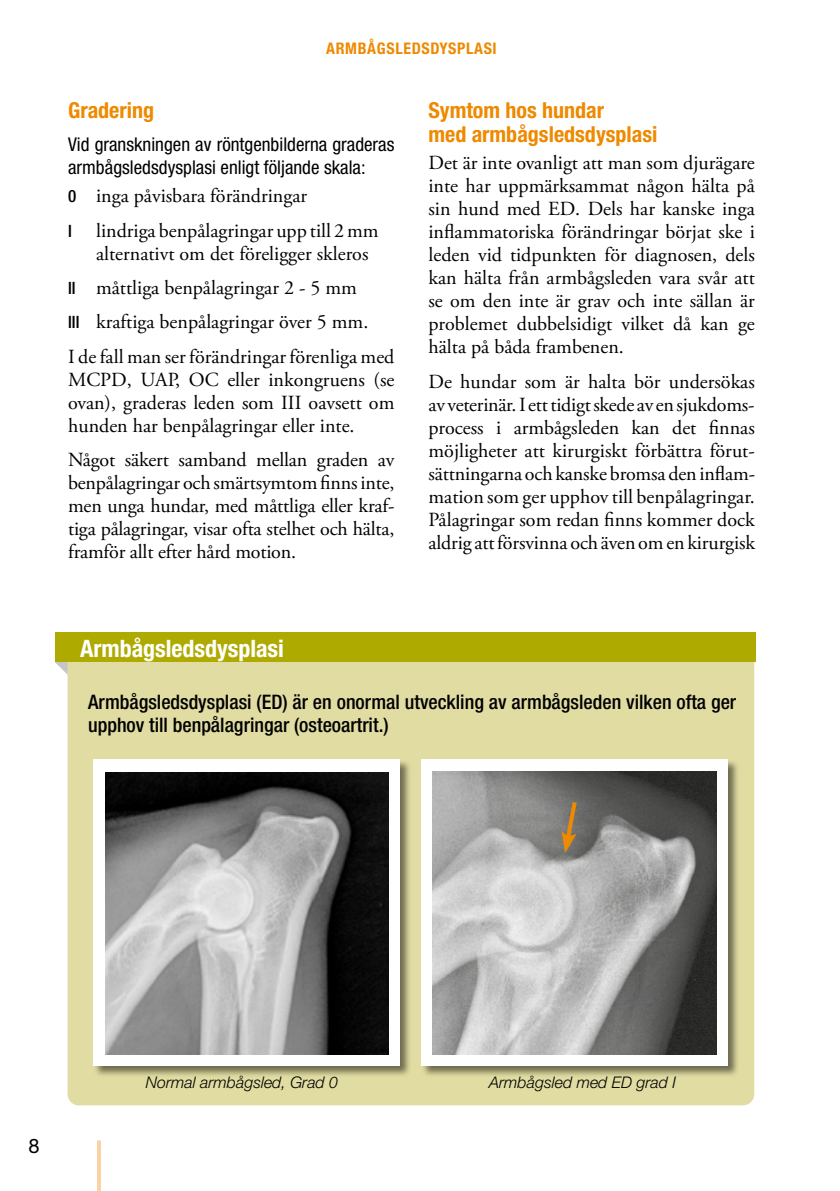
<style>
.page{position:relative;width:840px;height:1191px;background:#fff}
.page>*{position:absolute;margin:0;border:0;box-sizing:border-box;transform-origin:0 0}
.t1{font:700 condensed 24px "Helvetica Neue LT Std";color:#fff}
.t2{font:700 condensed 22px/24px "Helvetica Neue LT Std";color:#ee8a00}
.t3{font:20px/23px "Adobe Garamond Pro";color:#000;text-align:justify}
.t4{font:500 condensed 20px/23px "Helvetica Neue LT Std";color:#000}
.t5{font:20px "Helvetica Neue LT Std";color:#000}
.t6{font:condensed 19px/23px "Helvetica Neue LT Std";color:#000}
.t7{font:italic 300 16px "Helvetica Neue LT Std";color:#000}
.t8{font:700 condensed 16px "Helvetica Neue LT Std";letter-spacing:.04em;color:#ee8a00}
.s1{font-family:"Helvetica Neue LT Std";font-weight:500;font-stretch:condensed;font-size:17px}
</style>
<div class="page">
<hr style="left:97px;top:1140px;width:4px;height:51px;background:#fbd2a3">
<svg style="left:55px;top:662px;width:12px;height:12px"></svg>
<div style="left:67px;top:662px;width:686px;height:443px;background:#e0dca2"></div>
<div style="left:55px;top:632px;width:700px;height:30px;background:#afaa00"></div>
<div style="left:420px;top:759px;width:319px;height:318px;background:#000;opacity:.5"></div>
<div style="left:421px;top:759px;width:306px;height:307px;background:#fff"></div>
<img style="left:432px;top:771px;width:284px;height:283px">
<svg style="left:561px;top:798px;width:18px;height:55px"></svg>
<div style="left:93px;top:759px;width:318px;height:318px;background:#000;opacity:.5"></div>
<div style="left:94px;top:759px;width:306px;height:307px;background:#fff"></div>
<img style="left:105px;top:773px;width:283px;height:281px">
<p class="t8" style="left:326px;top:39px;width:172px">ARMBÅGSLEDSDYSPLASI</p>
<p class="t2" style="left:68px;top:98px;width:87px">Gradering</p>
<p class="t6" style="left:68px;top:132px;width:327px">Vid granskningen av röntgenbilderna graderas armbågsledsdysplasi enligt följande skala:</p>
<p class="t3" style="left:68px;top:180px;width:312px;line-height:34.4px"><span class="s1">0</span> inga påvisbara förändringar<br><span class="s1">I</span> lindriga benpålagringar upp till 2 mm</p>
<p class="t3" style="left:68px;top:237px;width:328px;line-height:34.4px;text-align:left;text-indent:28px">alternativt om det föreligger skleros<br><span class="s1">II</span> måttliga benpålagringar 2 - 5 mm<br><span class="s1">III</span> kraftiga benpålagringar över 5 mm.<br>I de fall man ser förändringar förenliga med</p>
<p class="t3" style="left:68px;top:369px;width:327px">MCPD, UAP, OC eller inkongruens (se ovan), graderas leden som III oavsett om hunden har benpålagringar eller inte.</p>
<p class="t3" style="left:68px;top:449px;width:328px">Något säkert samband mellan graden av benpålagringar och smärtsymtom finns inte, men unga hundar, med måttliga eller kraf&shy;tiga pålagringar, visar ofta stelhet och hälta, framför allt efter hård motion.</p>
<p class="t1" style="left:80px;top:634px;width:205px">Armbågsledsdysplasi</p>
<p class="t2" style="left:428px;top:98px;width:230px">Symtom hos hundar<br>med armbågsledsdysplasi</p>
<p class="t3" style="left:428px;top:152px;width:328px">Det är inte ovanligt att man som djurägare inte har uppmärksammat någon hälta på sin hund med ED. Dels har kanske inga inflammatoriska förändringar börjat ske i leden vid tidpunkten för diagnosen, dels kan hälta från armbågsleden vara svår att se om den inte är grav och inte sällan är problemet dubbelsidigt vilket då kan ge hälta på båda frambenen.</p>
<p class="t3" style="left:428px;top:371px;width:328px">De hundar som är halta bör undersökas av veterinär. I ett tidigt skede av en sjukdoms&shy;process i armbågsleden kan det finnas möjligheter att kirurgiskt förbättra förut&shy;sättningarna och kanske bromsa den inflam&shy;mation som ger upphov till benpålagringar.<br>Pålagringar som redan finns kommer dock aldrig att försvinna och även om en kirurgisk</p>
<p class="t4" style="left:88px;top:690px;width:649px">Armbågsledsdysplasi (ED) är en onormal utveckling av armbågsleden vilken ofta ger upphov till benpålagringar (osteoartrit.)</p>
<p class="t5" style="left:28px;top:1134px;width:13px">8</p>
<p class="t7" style="left:146px;top:1073px;width:194px">Normal armbågsled, Grad 0</p>
<p class="t7" style="left:489px;top:1073px;width:188px">Armbågsled med ED grad I</p>
</div>
